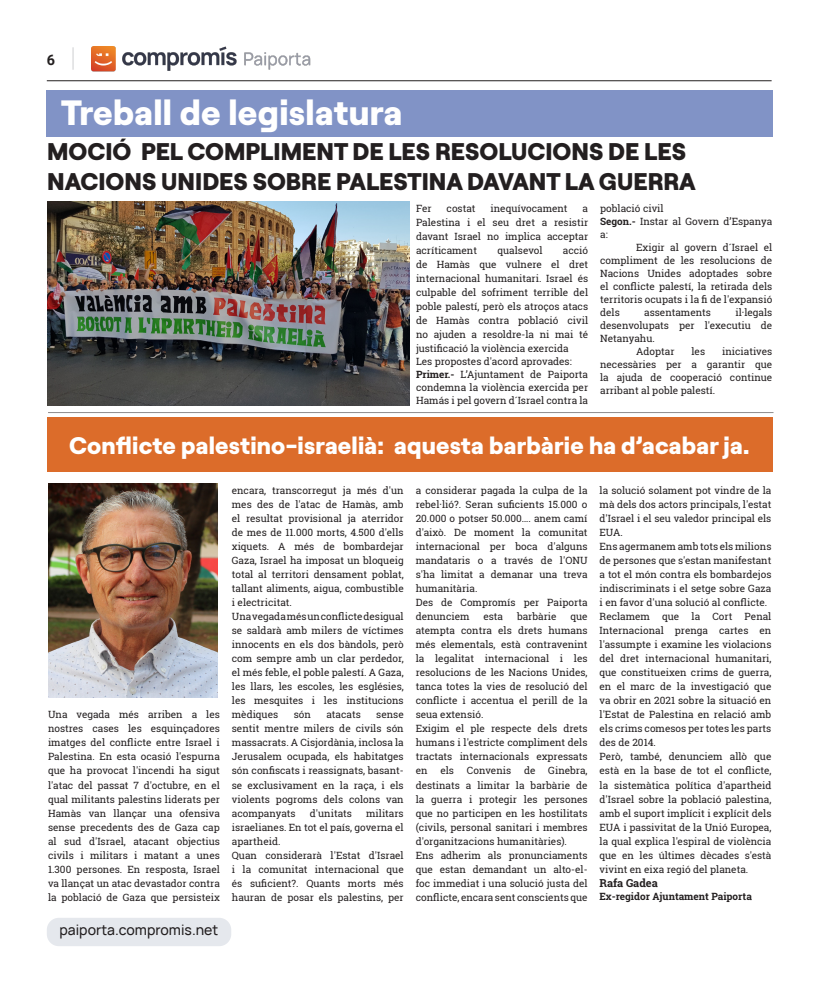
<style>
.page{position:relative;width:820px;height:993px;background:#fff}
.page>*{position:absolute;margin:0;border:0;box-sizing:border-box;transform-origin:0 0}
.t1{font:800 35.1px "Roobert TRIAL";letter-spacing:.01em;color:#fff}
.t2{font:800 24px "Roobert";color:#231f20}
.t3{font:800 24px "Roobert TRIAL";letter-spacing:.01em;color:#fff}
.t4{font:700 14.4px "Roboto";color:#231f20}
.t5{font:500 14px "Manrope";color:#231f20}
.t6{font:700 11px "Roboto Slab";color:#231f20}
.t7{font:10px/14px "Roboto Slab";color:#231f20;text-align:justify}
.t8{font:700 10px "Roboto Slab";color:#231f20}
.s1{font-weight:700}
</style>
<div class="page">
<hr style="left:47px;top:80px;width:724px;height:1px;background:#231f20">
<svg style="left:72px;top:47px;width:1px;height:23px"></svg>
<div style="left:47px;top:917px;width:184px;height:28px;background:#e5e8ed;border-radius:12px"></div>
<img style="left:91px;top:47px;width:220px;height:25px">
<div style="left:46px;top:90px;width:726px;height:46px;background:#8193c6"></div>
<hr style="left:48px;top:412px;width:725px;height:1px;background:#231f20">
<img style="left:48px;top:201px;width:361px;height:204px">
<div style="left:47px;top:417px;width:725px;height:54px;background:#dc6c2a"></div>
<img style="left:48px;top:483px;width:169px;height:214px">
<h3 class="t4" style="left:47px;top:50px;width:10px">6</h3>
<p class="t1" style="left:61px;top:87px;width:342px">Treball de legislatura</p>
<p class="t2" style="left:47px;top:134px;width:640px">MOCIÓ PEL COMPLIMENT DE LES RESOLUCIONS DE LES</p>
<p class="t2" style="left:47px;top:164px;width:650px">NACIONS UNIDES SOBRE PALESTINA DAVANT LA GUERRA</p>
<p class="t7" style="left:416px;top:201px;width:17px">Fer</p>
<p class="t7" style="left:446px;top:201px;width:30px">costat</p>
<p class="t7" style="left:490px;top:201px;width:78px">inequívocament</p>
<p class="t7" style="left:416px;top:201px;width:174px;text-indent:166px">a Palestina i el seu dret a resistir davant Israel no implica acceptar acríticament</p>
<p class="t7" style="left:416px;top:243px;width:173px;text-indent:147px">acció de Hamàs que vulnere el dret internacional humanitari. Israel és culpable del sofriment terrible del poble palestí, però els atroços atacs de Hamàs contra població civil no ajuden a resoldre-la ni mai té justificació la violència exercida</p>
<p class="t7" style="left:416px;top:354px;width:157px">Les propostes d'acord aprovades:</p>
<p class="t7" style="left:416px;top:368px;width:173px;line-height:13px"><span class="s1">Primer.-</span> L’Ajuntament de Paiporta condemna la violència exercida per Hamás i pel govern d´Israel contra la</p>
<p class="t7" style="left:497px;top:243px;width:46px">qualsevol</p>
<p class="t7" style="left:600px;top:201px;width:65px">població civil</p>
<p class="t7" style="left:600px;top:215px;width:173px;line-height:13px"><span class="s1">Segon.-</span> Instar al Govern d’Espanya a:</p>
<p class="t7" style="left:600px;top:241px;width:173px;line-height:13px;text-indent:36px">Exigir al govern d´Israel el compliment de les resolucions de Nacions Unides adoptades sobre el conflicte palestí, la retirada dels territoris ocupats i la fi de l'expansió dels</p>
<p class="t7" style="left:600px;top:306px;width:173px;line-height:13px;text-indent:135px">il·legals desenvolupats per l'executiu de Netanyahu.</p>
<p class="t7" style="left:636px;top:344px;width:40px">Adoptar</p>
<p class="t7" style="left:691px;top:344px;width:15px">les</p>
<p class="t7" style="left:644px;top:305px;width:68px">assentaments</p>
<p class="t7" style="left:600px;top:345px;width:173px;line-height:13px;text-indent:122px">iniciatives necessàries per a garantir que la ajuda de cooperació continue arribant al poble palestí.</p>
<p class="t3" style="left:69px;top:427px;width:681px">Conflicte palestino-israelià: aquesta barbàrie ha d’acabar ja.</p>
<p class="t7" style="left:48px;top:707px;width:173px">Una vegada més arriben a les nostres cases les esquinçadores imatges del conflicte entre Israel i Palestina. En esta ocasió l'espurna que ha provocat l'incendi ha sigut l'atac del passat 7 d'octubre, en el qual militants palestins liderats per Hamàs van llançar una ofensiva sense precedents des de Gaza cap al sud d'Israel, atacant objectius civils i militars i matant a unes 1.300 persones. En resposta, Israel va llançat un atac devastador contra la població de Gaza que persisteix</p>
<h3 class="t5" style="left:59px;top:921px;width:160px">paiporta.compromis.net</h3>
<p class="t7" style="left:232px;top:483px;width:173px">encara, transcorregut ja més d'un mes des de l'atac de Hamàs, amb el resultat provisional ja aterridor de mes de 11.000 morts, 4.500 d'ells xiquets. A més de bombardejar Gaza, Israel ha imposat un bloqueig total al territori densament poblat, tallant aliments, aigua, combustible i electricitat.</p>
<p class="t7" style="left:232px;top:609px;width:173px">Una vegada més un conflicte desigual se saldarà amb milers de víctimes innocents en els dos bàndols, però com sempre amb un clar perdedor, el més feble, el poble palestí. A Gaza, les llars, les escoles, les esglésies, les mesquites i les institucions mèdiques</p>
<p class="t7" style="left:293px;top:707px;width:19px">són</p>
<p class="t7" style="left:326px;top:707px;width:36px">atacats</p>
<p class="t7" style="left:232px;top:707px;width:173px;text-indent:144px">sense sentit mentre milers de civils són massacrats. A Cisjordània, inclosa la Jerusalem ocupada, els habitatges són confiscats i reassignats, basant&shy;se exclusivament en la raça, i els violents pogroms dels colons van acompanyats</p>
<p class="t7" style="left:232px;top:805px;width:173px;text-indent:134px">militars israelianes. En tot el país, governa el apartheid.</p>
<p class="t7" style="left:232px;top:847px;width:173px">Quan considerarà l'Estat d'Israel i la comunitat internacional que és suficient?. Quants morts més hauran de posar els palestins, per</p>
<p class="t7" style="left:310px;top:805px;width:43px">d'unitats</p>
<p class="t7" style="left:415px;top:483px;width:173px">a considerar pagada la culpa de la rebel·lió?. Seran suficients 15.000 o 20.000 o potser 50.000…. anem camí d'això. De moment la comunitat internacional per boca d'alguns mandataris o a través de l'ONU s'ha limitat a demanar una treva humanitària.</p>
<p class="t7" style="left:415px;top:595px;width:173px">Des de Compromís per Paiporta denunciem</p>
<p class="t7" style="left:483px;top:609px;width:21px">esta</p>
<p class="t7" style="left:517px;top:609px;width:41px">barbàrie</p>
<p class="t7" style="left:415px;top:609px;width:173px;text-indent:155px">que atempta contra els drets humans més elementals, està contravenint la legalitat internacional i les resolucions de les Nacions Unides, tanca totes la vies de resolució del conflicte i accentua el perill de la seua extensió.</p>
<p class="t7" style="left:415px;top:721px;width:173px">Exigim el ple respecte dels drets humans i l'estricte compliment dels tractats internacionals expressats en</p>
<p class="t7" style="left:415px;top:763px;width:173px;text-indent:132px">Ginebra, destinats a limitar la barbàrie de la guerra i protegir les persones que no participen en les hostilitats (civils, personal sanitari i membres d'organitzacions humanitàries).</p>
<p class="t7" style="left:415px;top:847px;width:173px">Ens adherim als pronunciaments que estan demandant un alto-el&shy;foc immediat i una solució justa del conflicte, encara sent conscients que</p>
<p class="t7" style="left:440px;top:763px;width:15px">els</p>
<p class="t7" style="left:466px;top:763px;width:46px">Convenis</p>
<p class="t7" style="left:524px;top:763px;width:13px">de</p>
<p class="t7" style="left:599px;top:483px;width:173px">la solució solament pot vindre de la mà dels dos actors principals, l'estat d'Israel i el seu valedor principal els EUA.</p>
<p class="t7" style="left:599px;top:539px;width:173px">Ens agermanem amb tots els milions de persones que s'estan manifestant a tot el món contra els bombardejos indiscriminats i el setge sobre Gaza i en favor d'una solució al conflicte.</p>
<p class="t7" style="left:599px;top:609px;width:173px">Reclamem que la Cort Penal Internacional prenga cartes en l'assumpte i examine les violacions del dret internacional humanitari, que constitueixen crims de guerra, en el marc de la investigació que va obrir en 2021 sobre la situació en l'Estat de Palestina en relació amb els crims comesos per totes les parts des de 2014.</p>
<p class="t7" style="left:599px;top:749px;width:173px">Però, també, denunciem allò que està en la base de tot el conflicte, la sistemàtica política d'apartheid d'Israel sobre la població palestina, amb el suport implícit i explícit dels EUA i passivitat de la Unió Europea, la qual explica l'espiral de violència que en les últimes dècades s'està vivint en eixa regió del planeta.</p>
<p class="t6" style="left:599px;top:874px;width:60px">Rafa Gadea</p>
<p class="t8" style="left:599px;top:888px;width:154px">Ex-regidor Ajuntament Paiporta</p>
</div>
